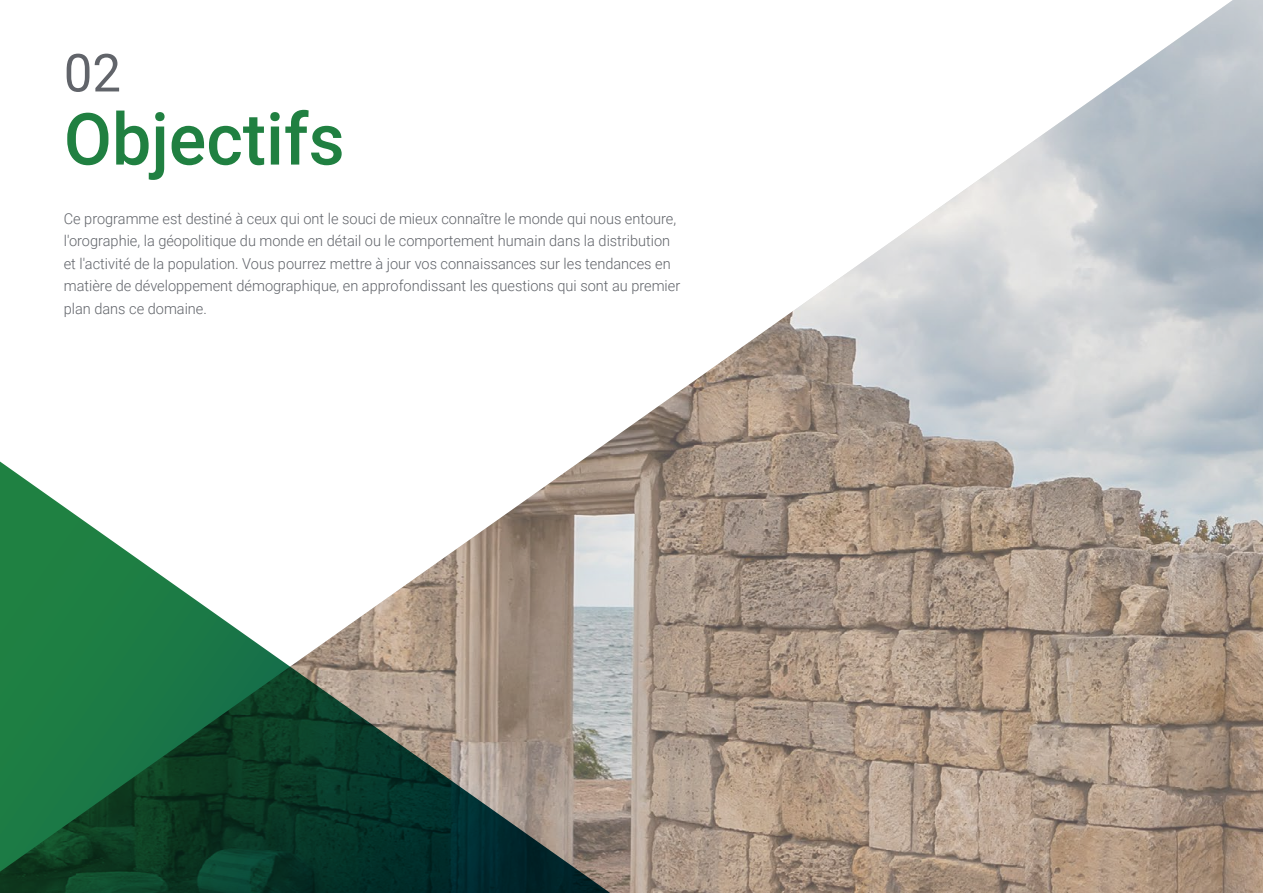
<style>
.page{position:relative;width:1263px;height:893px;background:#fff}
.page>*{position:absolute;margin:0;border:0;box-sizing:border-box;transform-origin:0 0}
.t1{font:500 72px "Roboto";color:#208041}
.t2{font:52.5px "Roboto";color:#61646a}
.t3{font:300 15px/22.5px "Roboto";color:#61646a}
</style>
<div class="page">
<img style="left:602px;top:0;width:661px;height:893px">
<svg style="left:0;top:446px;width:640px;height:447px"></svg>
<h2 class="t2" style="left:64px;top:36px;width:59px">02</h2>
<h1 class="t1" style="left:64px;top:89px;width:282px">Objectifs</h1>
<p class="t3" style="left:64px;top:207px;width:618px">Ce programme est destiné à ceux qui ont le souci de mieux connaître le monde qui nous entoure, l'orographie, la géopolitique du monde en détail ou le comportement humain dans la distribution et l'activité de la population. Vous pourrez mettre à jour vos connaissances sur les tendances en matière de développement démographique, en approfondissant les questions qui sont au premier plan dans ce domaine.</p>
</div>
